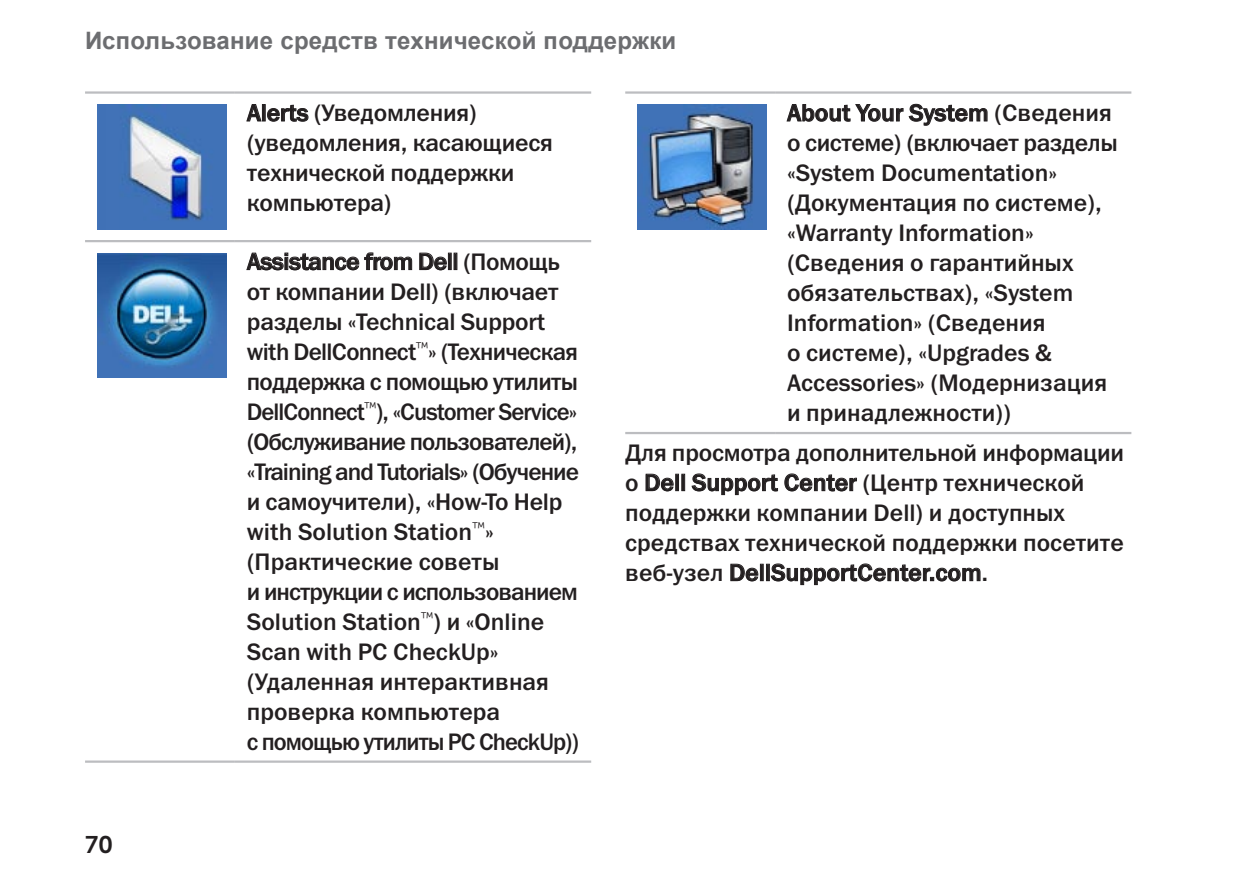
<style>
.page{position:relative;width:1259px;height:893px;background:#fff}
.page>*{position:absolute;margin:0;border:0;box-sizing:border-box;transform-origin:0 0}
.t1{font:24px/30px "Franklin Gothic Medium C";letter-spacing:-.01em;color:#231f20}
.t2{font:700 24px "Arial";letter-spacing:.01em;color:#6c6d70}
.t3{font:24px "Museo Sans For Dell 700";color:#231f20}
</style>
<div class="page">
<hr style="left:85px;top:91px;width:150px;height:3px;background:#bcbdc0">
<hr style="left:235px;top:91px;width:356px;height:3px;background:#bcbdc0">
<hr style="left:85px;top:240px;width:150px;height:2px;background:#bcbdc0">
<hr style="left:235px;top:240px;width:356px;height:2px;background:#bcbdc0">
<hr style="left:85px;top:760px;width:150px;height:3px;background:#bcbdc0">
<hr style="left:235px;top:760px;width:356px;height:3px;background:#bcbdc0">
<img style="left:97px;top:105px;width:129px;height:124px">
<svg style="left:246px;top:104px;width:63px;height:18px"></svg>
<img style="left:97px;top:253px;width:129px;height:125px">
<svg style="left:246px;top:252px;width:166px;height:18px"></svg>
<svg style="left:419px;top:252px;width:28px;height:18px"></svg>
<div style="left:448px;top:253px;width:3px;height:17px;border:1px solid #231f20"></div>
<hr style="left:625px;top:432px;width:150px;height:2px;background:#bcbdc0">
<hr style="left:775px;top:432px;width:356px;height:2px;background:#bcbdc0">
<hr style="left:625px;top:91px;width:150px;height:3px;background:#bcbdc0">
<hr style="left:775px;top:91px;width:356px;height:3px;background:#bcbdc0">
<img style="left:637px;top:105px;width:129px;height:124px">
<svg style="left:786px;top:104px;width:201px;height:22px"></svg>
<svg style="left:645px;top:474px;width:29px;height:17px"></svg>
<div style="left:675px;top:474px;width:4px;height:17px;border:1px solid #231f20"></div>
<div style="left:681px;top:474px;width:4px;height:17px;border:1px solid #231f20"></div>
<svg style="left:691px;top:473px;width:87px;height:22px"></svg>
<svg style="left:784px;top:473px;width:73px;height:19px"></svg>
<svg style="left:730px;top:564px;width:28px;height:17px"></svg>
<div style="left:760px;top:564px;width:3px;height:17px;border:1px solid #231f20"></div>
<div style="left:766px;top:564px;width:3px;height:17px;border:1px solid #231f20"></div>
<svg style="left:770px;top:563px;width:210px;height:22px"></svg>
<p class="t2" style="left:85px;top:25px;width:593px">Использование средств технической поддержки</p>
<p class="t3" style="left:85px;top:831px;width:30px">70</p>
<p class="t1" style="left:247px;top:98px;width:308px">Alerts (Уведомления) (уведомления, касающиеся технической поддержки компьютера)</p>
<p class="t1" style="left:247px;top:246px;width:334px">Assistance from Dell (Помощь от компании Dell) (включает разделы «Technical Support with DellConnect<sup>™</sup>» (Техническая поддержка с помощью утилиты<br>DellConnect<sup>™</sup>), «Customer Service» (Обслуживание пользователей), «Training and Tutorials» (Обучение и самоучители), «How-To Help with Solution Station<sup>™</sup>» (Практические советы<br>и инструкции с использованием<br>Solution Station<sup>™</sup>) и «Online<br>Scan with PC CheckUp» (Удаленная интерактивная проверка компьютера<br>с помощью утилиты PC CheckUp))</p>
<p class="t1" style="left:787px;top:98px;width:332px">About Your System (Сведения о системе) (включает разделы «System Documentation» (Документация по системе), «Warranty Information» (Сведения о гарантийных обязательствах), «System<br>Information» (Сведения<br>о системе), «Upgrades &amp;<br>Accessories» (Модернизация и принадлежности))</p>
<p class="t1" style="left:625px;top:437px;width:500px">Для просмотра дополнительной информации о Dell Support Center (Центр технической поддержки компании Dell) и доступных средствах технической поддержки посетите веб-узел DellSupportCenter.com.</p>
</div>
